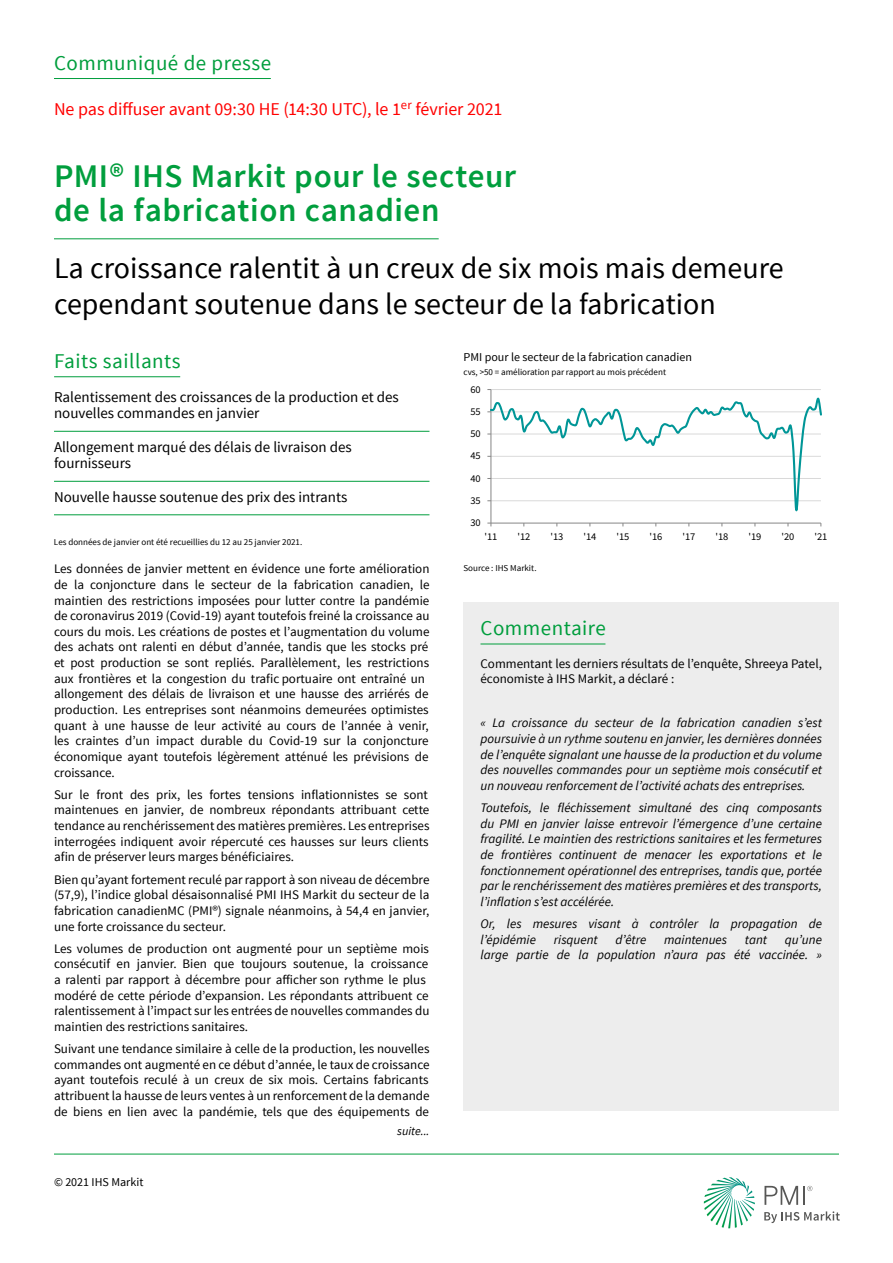
<style>
.page{position:relative;width:893px;height:1263px;background:#fff}
.page>*{position:absolute;margin:0;border:0;box-sizing:border-box;transform-origin:0 0}
.t1{font:600 33px/34.5px "Source Sans Pro";letter-spacing:.015em;color:#009e3d}
.t2{font:30px/36px "Source Sans Pro";color:#000}
.t3{font:21px "Source Sans Pro";letter-spacing:.025em;color:#009e3d}
.t4{font:18px "Source Sans Pro";letter-spacing:-.005em;color:#f00}
.t5{font:15px/16.5px "Source Sans Pro";color:#000}
.t6{font:13.05px/15.6px "Source Sans Pro";color:#000}
.t7{font:italic 13.05px/15.6px "Source Sans Pro";color:#000;text-align:justify}
.t8{font:12px "Source Sans Pro";color:#000}
.t9{font:italic 12px "Source Sans Pro";color:#000}
.t10{font:10.35px "Source Sans Pro";letter-spacing:-.005em;color:#000}
.t11{font:9px "Source Sans Pro";color:#000}
</style>
<div class="page">
<svg style="left:704px;top:1177px;width:51px;height:51px"></svg>
<svg style="left:764px;top:1211px;width:76px;height:12px"></svg>
<svg style="left:764px;top:1186px;width:48px;height:19px"></svg>
<hr style="left:54px;top:1154px;width:785px;height:1px;background:#009e3d">
<hr style="left:491px;top:389px;width:330px;height:1px;background:#d9d9d9">
<hr style="left:491px;top:390px;width:1px;height:133px;background:#868686">
<hr style="left:491px;top:523px;width:330px;height:1px;background:#868686">
<svg style="left:487px;top:398px;width:335px;height:118px"></svg>
<hr style="left:54px;top:376px;width:126px;height:1px;background:#009e3d">
<hr style="left:54px;top:78px;width:217px;height:1px;background:#009e3d">
<hr style="left:54px;top:238px;width:385px;height:1px;background:#009e3d">
<hr style="left:54px;top:431px;width:375px;height:1px;background:#009e3d">
<hr style="left:54px;top:481px;width:375px;height:1px;background:#009e3d">
<hr style="left:54px;top:514px;width:375px;height:1px;background:#009e3d">
<div style="left:463px;top:602px;width:376px;height:56px;background:#ededed"></div>
<hr style="left:480px;top:644px;width:125px;height:1px;background:#009e3d">
<div style="left:463px;top:658px;width:376px;height:453px;background:#ededed"></div>
<h3 class="t3" style="left:54px;top:50px;width:219px">Communiqué de presse</h3>
<h3 class="t4" style="left:54px;top:98px;width:450px">Ne pas diffuser avant 09:30 HE (14:30 UTC), le 1<sup>er</sup> février 2021</h3>
<h1 class="t1" style="left:54px;top:160px;width:464px">PMI® IHS Markit pour le secteur de la fabrication canadien</h1>
<h2 class="t2" style="left:54px;top:250px;width:731px">La croissance ralentit à un creux de six mois mais demeure cependant soutenue dans le secteur de la fabrication</h2>
<h3 class="t3" style="left:54px;top:348px;width:128px">Faits saillants</h3>
<p class="t8" style="left:463px;top:350px;width:230px">PMI pour le secteur de la fabrication canadien</p>
<p class="t11" style="left:463px;top:366px;width:204px">cvs, &gt;50 = amélioration par rapport au mois précédent</p>
<p class="t5" style="left:54px;top:389px;width:346px">Ralentissement des croissances de la production et des nouvelles commandes en janvier</p>
<p class="t5" style="left:54px;top:439px;width:299px">Allongement marqué des délais de livraison des fournisseurs</p>
<p class="t5" style="left:54px;top:489px;width:295px">Nouvelle hausse soutenue des prix des intrants</p>
<p class="t11" style="left:54px;top:537px;width:250px">Les données de janvier ont été recueillies du 12 au 25 janvier 2021.</p>
<p class="t6" style="left:54px;top:561px;width:377px">Les données de janvier mettent en évidence une forte amélioration de la conjoncture dans le secteur de la fabrication canadien, le maintien des restrictions imposées pour lutter contre la pandémie de coronavirus 2019 (Covid-19) ayant toutefois freiné la croissance au cours du mois. Les créations de postes et l’augmentation du volume des achats ont ralenti en début d’année, tandis que les stocks pré et post production se sont repliés. Parallèlement, les restrictions aux frontières et la congestion du trafic portuaire ont entraîné un allongement des délais de livraison et une hausse des arriérés de production. Les entreprises sont néanmoins demeurées optimistes quant à une hausse de leur activité au cours de l’année à venir, les craintes d’un impact durable du Covid-19 sur la conjoncture économique ayant toutefois légèrement atténué les prévisions de croissance.</p>
<p class="t6" style="left:54px;top:787px;width:377px;text-align:justify">Sur le front des prix, les fortes tensions inflationnistes se sont maintenues en janvier, de nombreux répondants attribuant cette tendance au renchérissement des matières premières. Les entreprises interrogées indiquent avoir répercuté ces hausses sur leurs clients afin de préserver leurs marges bénéficiaires.</p>
<p class="t6" style="left:54px;top:872px;width:377px;text-align:justify">Bien qu’ayant fortement reculé par rapport à son niveau de décembre (57,9), l’indice global désaisonnalisé PMI IHS Markit du secteur de la fabrication canadienMC (PMI®) signale néanmoins, à 54,4 en janvier, une forte croissance du secteur.</p>
<p class="t6" style="left:54px;top:941px;width:377px">Les volumes de production ont augmenté pour un septième mois consécutif en janvier. Bien que toujours soutenue, la croissance a ralenti par rapport à décembre pour afficher son rythme le plus modéré de cette période d’expansion. Les répondants attribuent ce ralentissement à l’impact sur les entrées de nouvelles commandes du maintien des restrictions sanitaires.</p>
<p class="t6" style="left:54px;top:1041px;width:377px;text-align:justify">Suivant une tendance similaire à celle de la production, les nouvelles commandes ont augmenté en ce début d’année, le taux de croissance ayant toutefois reculé à un creux de six mois. Certains fabricants attribuent la hausse de leurs ventes à un renforcement de la demande de biens en lien avec la pandémie, tels que des équipements de</p>
<p class="t9" style="left:397px;top:1123px;width:34px">suite...</p>
<p class="t8" style="left:54px;top:1175px;width:91px">© 2021 IHS Markit</p>
<p class="t10" style="left:470px;top:383px;width:12px">60</p>
<p class="t10" style="left:470px;top:405px;width:12px">55</p>
<p class="t10" style="left:470px;top:427px;width:12px">50</p>
<p class="t10" style="left:470px;top:449px;width:12px">45</p>
<p class="t10" style="left:470px;top:472px;width:12px">40</p>
<p class="t10" style="left:470px;top:494px;width:12px">35</p>
<p class="t10" style="left:470px;top:516px;width:12px">30</p>
<p class="t10" style="left:484px;top:530px;width:15px">'11</p>
<p class="t10" style="left:517px;top:530px;width:15px">'12</p>
<p class="t10" style="left:550px;top:530px;width:15px">'13</p>
<p class="t10" style="left:583px;top:530px;width:15px">'14</p>
<p class="t10" style="left:616px;top:530px;width:15px">'15</p>
<p class="t10" style="left:649px;top:530px;width:15px">'16</p>
<p class="t10" style="left:682px;top:530px;width:15px">'17</p>
<p class="t10" style="left:715px;top:530px;width:15px">'18</p>
<p class="t10" style="left:748px;top:530px;width:15px">'19</p>
<p class="t10" style="left:781px;top:530px;width:15px">'20</p>
<p class="t10" style="left:814px;top:530px;width:15px">'21</p>
<p class="t11" style="left:463px;top:562px;width:75px">Source : IHS Markit.</p>
<h3 class="t3" style="left:480px;top:615px;width:127px">Commentaire</h3>
<p class="t6" style="left:480px;top:656px;width:343px">Commentant les derniers résultats de l’enquête, Shreeya Patel, économiste à IHS Markit, a déclaré :</p>
<p class="t7" style="left:480px;top:715px;width:343px">« La croissance du secteur de la fabrication canadien s’est poursuivie à un rythme soutenu en janvier, les dernières données de l’enquête signalant une hausse de la production et du volume des nouvelles commandes pour un septième mois consécutif et un nouveau renforcement de l’activité achats des entreprises.</p>
<p class="t7" style="left:480px;top:800px;width:343px">Toutefois, le fléchissement simultané des cinq composants du PMI en janvier laisse entrevoir l’émergence d’une certaine fragilité. Le maintien des restrictions sanitaires et les fermetures de frontières continuent de menacer les exportations et le fonctionnement opérationnel des entreprises, tandis que, portée par le renchérissement des matières premières et des transports, l’inflation s’est accélérée.</p>
<p class="t7" style="left:480px;top:916px;width:343px">Or, les mesures visant à contrôler la propagation de l’épidémie</p>
<p class="t7" style="left:554px;top:931px;width:46px">risquent</p>
<p class="t7" style="left:616px;top:931px;width:32px">d’être</p>
<p class="t7" style="left:664px;top:931px;width:65px">maintenues</p>
<p class="t7" style="left:745px;top:931px;width:24px">tant</p>
<p class="t7" style="left:480px;top:931px;width:343px;text-align:right">qu’une<br>large partie de la population n’aura pas été vaccinée. »</p>
</div>
